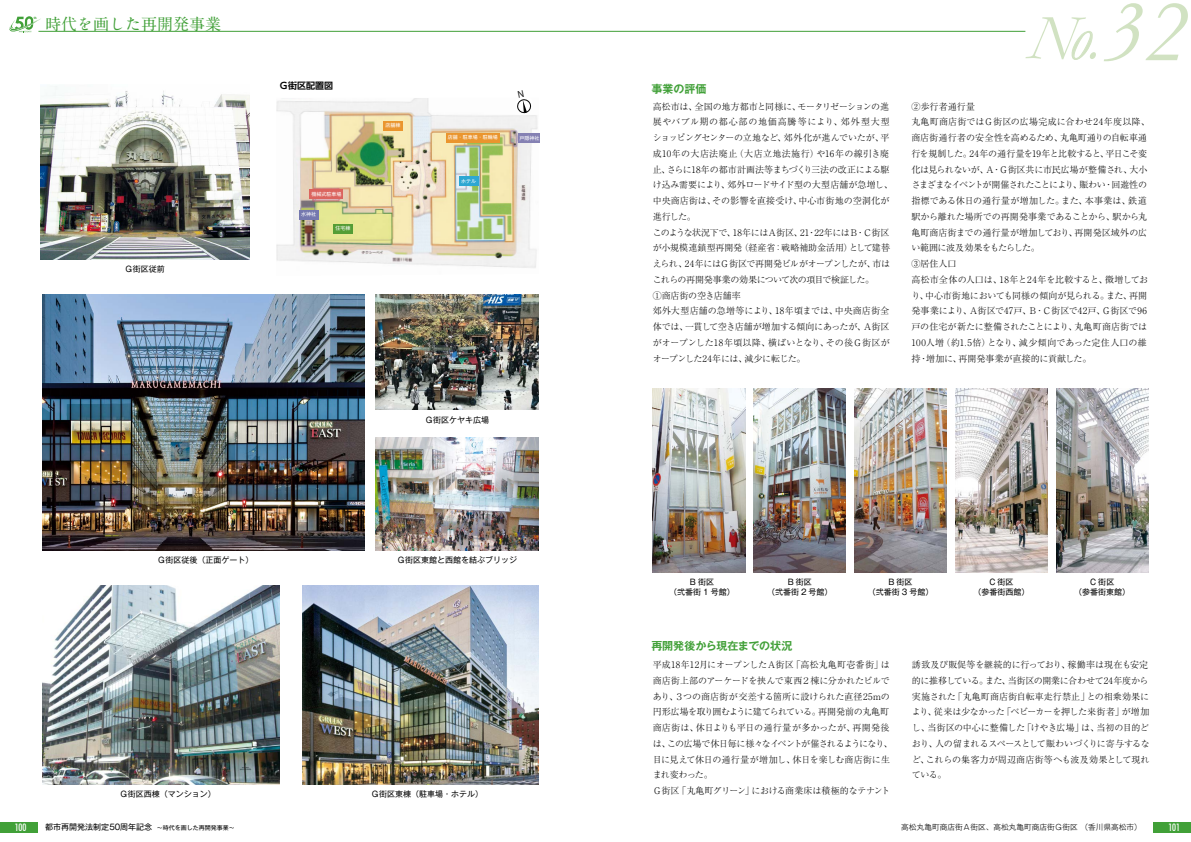
<style>
.page{position:relative;width:1191px;height:842px;background:#fff}
.page>*{position:absolute;margin:0;border:0;box-sizing:border-box;transform-origin:0 0}
.t1{font:italic 63.8px "Garamond";color:#d1e2c2;scale:.9 1}
.t2{font:700 16px "A1 Mincho Std";color:#41a038}
.t3{font:700 11px "Gothic MB101 Pr 6 De";letter-spacing:-.005em;color:#41a038}
.t4{font:500 condensed 10.2px "Futura BT";color:#fff}
.t5{font:300 9px/15.8px "Ryumin Pro";letter-spacing:-.01em;color:#000}
.t6{font:700 9px "UD Shin Go Pro De";color:#000}
.t7{font:8px/10px "Gothic MB101 Pr 6";color:#000;text-align:center}
.t8{font:300 7.7px "Gothic MB101 Pr 6";color:#000}
.t9{font:5px "Gothic MB101 Pr 6";color:#fff}
.t10{font:700 3.4px "DIN Next LT Pro";color:#41a038}
.s1{font-size:43.5px}
.s2{font-size:90.2px}
.s3{font-size:6px}
</style>
<div class="page">
<img style="left:653px;top:388px;width:92px;height:184px">
<img style="left:753px;top:388px;width:93px;height:184px">
<img style="left:854px;top:388px;width:92px;height:184px">
<img style="left:955px;top:388px;width:92px;height:184px">
<img style="left:1056px;top:388px;width:92px;height:184px">
<img style="left:43px;top:586px;width:236px;height:198px">
<img style="left:41px;top:86px;width:208px;height:173px">
<img style="left:276px;top:98px;width:262px;height:170px">
<img style="left:43px;top:295px;width:321px;height:256px">
<img style="left:302px;top:586px;width:237px;height:198px">
<img style="left:376px;top:295px;width:163px;height:115px">
<img style="left:376px;top:437px;width:163px;height:113px">
<svg style="left:1071px;top:31px;width:22px;height:29px"></svg>
<div style="left:515px;top:95px;width:18px;height:18px;background:#fff;border-radius:50%"></div>
<div style="left:1153px;top:822px;width:38px;height:11px;background:#41a038"></div>
<div style="left:0;top:822px;width:38px;height:11px;background:#41a038"></div>
<div style="left:383px;top:121px;width:20px;height:9px;background:#ea952e"></div>
<div style="left:459px;top:176px;width:19px;height:9px;background:#2da7d2"></div>
<div style="left:518px;top:133px;width:22px;height:10px;background:#8581b3"></div>
<div style="left:309px;top:190px;width:34px;height:9px;background:#db645f"></div>
<div style="left:333px;top:224px;width:19px;height:9px;background:#549d35"></div>
<div style="left:299px;top:210px;width:19px;height:9px;background:#7478af"></div>
<div style="left:445px;top:133px;width:54px;height:9px;background:#ea952e"></div>
<hr style="left:38px;top:31px;width:987px;height:1px;background:#41a038">
<svg style="left:9px;top:16px;width:32px;height:17px"></svg>
<svg style="left:516px;top:98px;width:15px;height:16px"></svg>
<p class="t10" style="left:34px;top:16px;width:5px">th</p>
<h2 class="t2" style="left:45px;top:11px;width:177px">時代を画した再開発事業</h2>
<p class="t7" style="left:125px;top:264px;width:41px">Ｇ街区従前</p>
<p class="t6" style="left:279px;top:79px;width:55px">Ｇ街区配置図</p>
<p class="t9" style="left:311px;top:190px;width:31px">機械式駐車場</p>
<p class="t9" style="left:335px;top:224px;width:16px">住宅棟</p>
<p class="t9" style="left:301px;top:210px;width:16px">水神社</p>
<p class="t9" style="left:385px;top:121px;width:16px">店舗棟</p>
<p class="t9" style="left:448px;top:133px;width:51px">店舗・駐車場・駐輪場</p>
<p class="t9" style="left:461px;top:176px;width:16px">ホテル</p>
<p class="t9" style="left:519px;top:134px;width:21px">戸隠神社</p>
<p class="t7" style="left:425px;top:415px;width:65px">Ｇ街区ケヤキ広場</p>
<p class="t7" style="left:157px;top:554px;width:97px">Ｇ街区従後（正面ゲート）</p>
<p class="t7" style="left:397px;top:554px;width:121px">Ｇ街区東館と西館を結ぶブリッジ</p>
<p class="t7" style="left:120px;top:788px;width:97px">Ｇ街区西棟（マンション）</p>
<p class="t7" style="left:371px;top:788px;width:113px">Ｇ街区東棟（駐車場・ホテル）</p>
<p class="t3" style="left:651px;top:80px;width:56px">事業の評価</p>
<p class="t5" style="left:653px;top:98px;width:241px">高松市は、全国の地方都市と同様に、モータリゼーションの進展やバブル期の都心部の地価高騰等により、郊外型大型ショッピングセンターの立地など、郊外化が進んでいたが、平成10年の大店法廃止（大店立地法施行）や16年の線引き廃止、さらに18年の都市計画法等まちづくり三法の改正による駆け込み需要により、郊外ロードサイド型の大型店舗が急増し、中央商店街は、その影響を直接受け、中心市街地の空洞化が進行した。<br>このような状況下で、18年にはＡ街区、21・22年にはＢ・Ｃ街区が小規模連鎖型再開発（経産省：戦略補助金活用）として建替えられ、24年にはＧ街区で再開発ビルがオープンしたが、市はこれらの再開発事業の効果について次の項目で検証した。<br>①商店街の空き店舗率<br>郊外大型店舗の急増等により、18年頃までは、中央商店街全体では、一貫して空き店舗が増加する傾向にあったが、Ａ街区がオープンした18年頃以降、横ばいとなり、その後Ｇ街区がオープンした24年には、減少に転じた。</p>
<h1 class="t1" style="left:1026px;top:-5px;width:180px">N<span class="s1">0</span>.<span class="s2">3 2</span></h1>
<p class="t5" style="left:911px;top:98px;width:240px">②歩行者通行量<br>丸亀町商店街ではＧ街区の広場完成に合わせ24年度以降、商店街通行者の安全性を高めるため、丸亀町通りの自転車通行を規制した。24年の通行量を19年と比較すると、平日こそ変化は見られないが、Ａ・Ｇ街区共に市民広場が整備され、大小さまざまなイベントが開催されたことにより、賑わい・回遊性の指標である休日の通行量が増加した。また、本事業は、鉄道駅から離れた場所での再開発事業であることから、駅から丸亀町商店街までの通行量が増加しており、再開発区域外の広い範囲に波及効果をもたらした。<br>③居住人口<br>高松市全体の人口は、18年と24年を比較すると、微増しており、中心市街地においても同様の傾向が見られる。また、再開発事業により、Ａ街区で47戸、Ｂ・Ｃ街区で42戸、Ｇ街区で96戸の住宅が新たに整備されたことにより、丸亀町商店街では<br>100人増（約1.5倍）となり、減少傾向であった定住人口の維持・増加に、再開発事業が直接的に貢献した。</p>
<p class="t7" style="left:669px;top:576px;width:67px">B 街区<br>（弐番街 1 号館）</p>
<p class="t7" style="left:767px;top:576px;width:67px">B 街区<br>（弐番街 2 号館）</p>
<p class="t7" style="left:868px;top:576px;width:67px">B 街区<br>（弐番街 3 号館）</p>
<p class="t7" style="left:973px;top:576px;width:57px">C 街区<br>（参番街西館）</p>
<p class="t7" style="left:1074px;top:576px;width:57px">C 街区<br>（参番街東館）</p>
<p class="t3" style="left:651px;top:636px;width:143px">再開発後から現在までの状況</p>
<p class="t5" style="left:653px;top:656px;width:241px">平成18年12月にオープンしたＡ街区「高松丸亀町壱番街」は商店街上部のアーケードを挟んで東西２棟に分かれたビルであり、３つの商店街が交差する箇所に設けられた直径25mの円形広場を取り囲むように建てられている。再開発前の丸亀町商店街は、休日よりも平日の通行量が多かったが、再開発後は、この広場で休日毎に様々なイベントが催されるようになり、目に見えて休日の通行量が増加し、休日を楽しむ商店街に生まれ変わった。<br>Ｇ街区「丸亀町グリーン」における商業床は積極的なテナント</p>
<p class="t5" style="left:912px;top:656px;width:239px">誘致及び販促等を継続的に行っており、稼働率は現在も安定的に推移している。また、当街区の開業に合わせて24年度から実施された「丸亀町商店街自転車走行禁止」との相乗効果により、従来は少なかった「ベビーカーを押した来街者」が増加し、当街区の中心に整備した「けやき広場」は、当初の目的どおり、人の留まれるスペースとして賑わいづくりに寄与するなど、これらの集客力が周辺商店街等へも波及効果として現れている。</p>
<p class="t7" style="left:45px;top:822px;width:191px">都市再開発法制定50周年記念 <span class="s3">～時代を画した再開発事業～</span></p>
<p class="t4" style="left:15px;top:821px;width:13px">100</p>
<p class="t8" style="left:901px;top:821px;width:242px">高松丸亀町商店街Ａ街区、高松丸亀町商店街Ｇ街区 （香川県高松市）</p>
<p class="t4" style="left:1168px;top:821px;width:13px">101</p>
</div>
